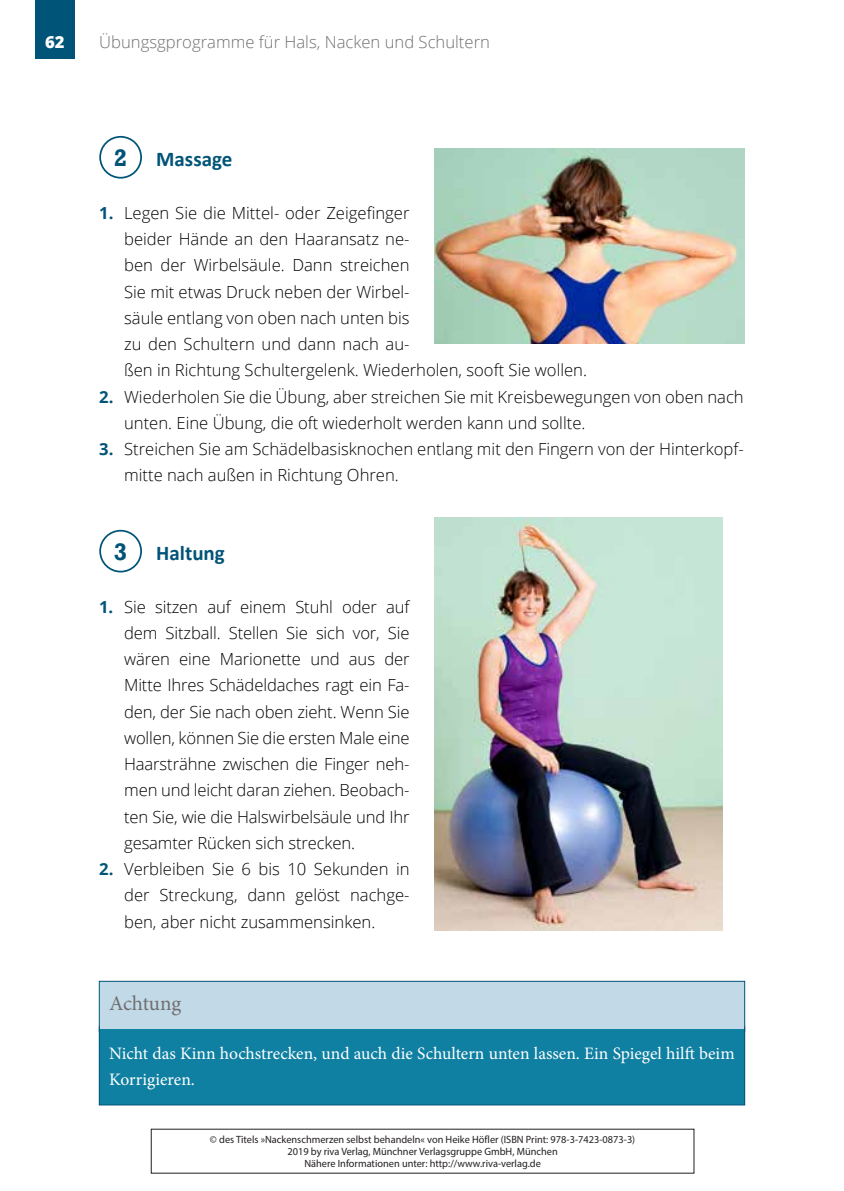
<style>
.page{position:relative;width:844px;height:1191px;background:#fff}
.page>*{position:absolute;margin:0;border:0;box-sizing:border-box;transform-origin:0 0}
.t1{font:700 24.5px "Rockwell";color:#005478}
.t2{font:700 21px "Calibri";color:#005478}
.t3{font:21px "Minion Pro";letter-spacing:-.01em;color:#706f6f}
.t4{font:17.5px/26.2px "Minion Pro";color:#fff}
.t5{font:300 16.62px/26.2px "Open Sans";color:#000}
.t6{font:300 16.62px "Open Sans";color:#706f6f}
.t7{font:800 16.62px "Open Sans";color:#fff}
.t8{font:10.5px/12.2px "Myriad Pro";color:#231f20;text-align:center}
.s1{font-weight:700;color:#005478}
</style>
<div class="page">
<div style="left:35px;top:0;width:39px;height:59px;background:#005478"></div>
<div style="left:99px;top:981px;width:645px;height:51px;background:#c2d9e7"></div>
<div style="left:99px;top:981px;width:646px;height:51px;border:1px solid #005478"></div>
<div style="left:99px;top:1029px;width:645px;height:76px;background:#0f80a2"></div>
<div style="left:99px;top:1026px;width:646px;height:79px;border:1px solid #005478"></div>
<div style="left:99px;top:136px;width:43px;height:43px;border:2px solid #005478;border-radius:50%"></div>
<div style="left:99px;top:530px;width:43px;height:42px;border:2px solid #005478;border-radius:50%"></div>
<img style="left:434px;top:148px;width:310px;height:195px">
<img style="left:434px;top:518px;width:287px;height:412px">
<p class="t7" style="left:45px;top:30px;width:21px">62</p>
<p class="t6" style="left:99px;top:31px;width:392px">Übungsgprogramme für Hals, Nacken und Schultern</p>
<h1 class="t1" style="left:114px;top:143px;width:15px">2</h1>
<p class="t2" style="left:156px;top:146px;width:78px">Massage</p>
<p class="t5" style="left:124px;top:199px;width:464px;text-indent:-25px"><span class="s1">1.</span> Legen Sie die Mittel- oder Zeigefinger<br>beider Hände an den Haaransatz ne-<br>ben der Wirbelsäule. Dann streichen<br>Sie mit etwas Druck neben der Wirbel-<br>säule entlang von oben nach unten bis<br>zu den Schultern und dann nach au-<br>ßen in Richtung Schultergelenk. Wiederholen, sooft Sie wollen.</p>
<p class="t5" style="left:124px;top:383px;width:621px;text-indent:-25px"><span class="s1">2.</span> Wiederholen Sie die Übung, aber streichen Sie mit Kreisbewegungen von oben nach unten. Eine Übung, die oft wiederholt werden kann und sollte.</p>
<p class="t5" style="left:124px;top:435px;width:621px;text-indent:-25px"><span class="s1">3.</span> Streichen Sie am Schädelbasisknochen entlang mit den Fingern von der Hinterkopf&shy;mitte nach außen in Richtung Ohren.</p>
<h1 class="t1" style="left:114px;top:536px;width:15px">3</h1>
<p class="t2" style="left:156px;top:540px;width:70px">Haltung</p>
<p class="t5" style="left:124px;top:593px;width:287px;text-align:justify;text-indent:-25px"><span class="s1">1.</span> Sie sitzen auf einem Stuhl oder auf dem Sitzball. Stellen Sie sich vor, Sie wären eine Marionette und aus der Mitte Ihres Schädeldaches ragt ein Fa&shy;den, der Sie nach oben zieht. Wenn Sie wollen, können Sie die ersten Male eine Haarsträhne zwischen die Finger neh&shy;men und leicht daran ziehen. Beobach&shy;ten Sie, wie die Halswirbelsäule und Ihr gesamter Rücken sich strecken.</p>
<p class="t5" style="left:124px;top:855px;width:287px;text-align:justify;text-indent:-25px"><span class="s1">2.</span> Verbleiben Sie 6 bis 10 Sekunden in der Streckung, dann gelöst nachge&shy;ben, aber nicht zusammensinken.</p>
<p class="t3" style="left:109px;top:989px;width:74px">Achtung</p>
<p class="t4" style="left:109px;top:1040px;width:626px">Nicht das Kinn hochstrecken, und auch die Schultern unten lassen. Ein Spiegel hilft beim<br>Korrigieren.</p>
<p class="t8" style="left:210px;top:1133px;width:426px">© des Titels »Nackenschmerzen selbst behandeln« von Heike Höfler (ISBN Print: 978-3-7423-0873-3)<br>2019 by riva Verlag, Münchner Verlagsgruppe GmbH, München<br>Nähere Informationen unter: http://www.riva-verlag.de</p>
</div>
